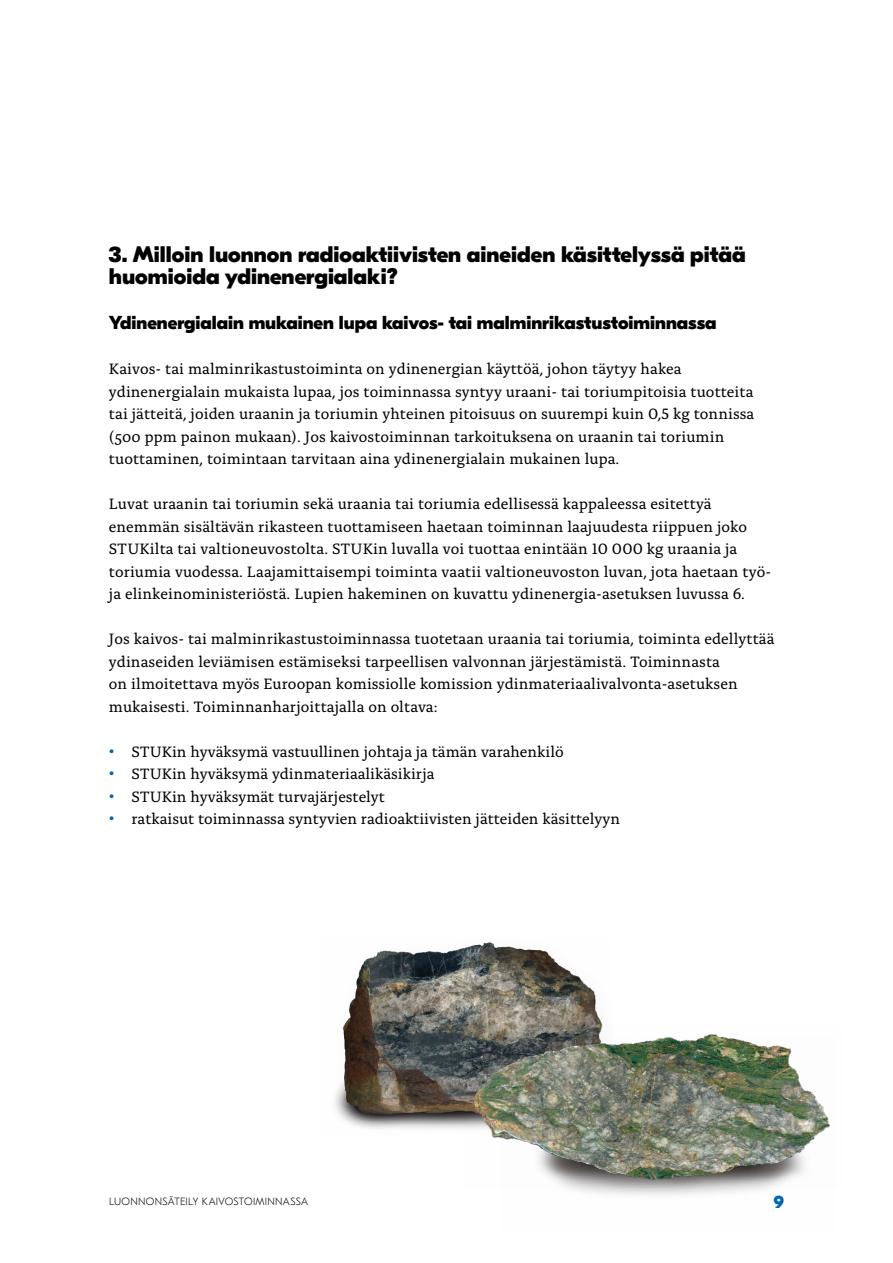
<style>
.page{position:relative;width:893px;height:1263px;background:#fff}
.page>*{position:absolute;margin:0;border:0;box-sizing:border-box;transform-origin:0 0}
.t1{font:800 22.5px/22.5px "GT Eesti Display";color:#000}
.t2{font:800 18.75px "GT Eesti Display";color:#000}
.t3{font:800 18px "GT Eesti Display";color:#0066b3}
.P_1{font:15.75px/22.5px "Alda OT";letter-spacing:.005em;color:#000}
.t4{font:100 10.5px "GT Eesti Text";letter-spacing:.025em;color:#000}
.s1{font-family:"GT Eesti Text";font-weight:500;color:#0066b3}
</style>
<div class="page">
<img style="left:334px;top:942px;width:269px;height:187px">
<img style="left:465px;top:1025px;width:366px;height:163px">
<h2 class="t1" style="left:109px;top:243px;width:638px">3. Milloin luonnon radioaktiivisten aineiden käsittelyssä pitää huomioida ydinenergialaki?</h2>
<h3 class="t2" style="left:109px;top:312px;width:609px">Ydinenergialain mukainen lupa kaivos- tai malminrikastustoiminnassa</h3>
<p class="P_1" style="left:109px;top:359px;width:647px">Kaivos- tai malminrikastustoiminta on ydinenergian käyttöä, johon täytyy hakea ydinenergialain mukaista lupaa, jos toiminnassa syntyy uraani- tai toriumpitoisia tuotteita tai jätteitä, joiden uraanin ja toriumin yhteinen pitoisuus on suurempi kuin 0,5 kg tonnissa (500 ppm painon mukaan). Jos kaivostoiminnan tarkoituksena on uraanin tai toriumin tuottaminen, toimintaan tarvitaan aina ydinenergialain mukainen lupa.</p>
<p class="P_1" style="left:109px;top:494px;width:664px">Luvat uraanin tai toriumin sekä uraania tai toriumia edellisessä kappaleessa esitettyä enemmän sisältävän rikasteen tuottamiseen haetaan toiminnan laajuudesta riippuen joko STUKilta tai valtioneuvostolta. STUKin luvalla voi tuottaa enintään 10 000 kg uraania ja toriumia vuodessa. Laajamittaisempi toiminta vaatii valtioneuvoston luvan, jota haetaan työ&shy;ja elinkeinoministeriöstä. Lupien hakeminen on kuvattu ydinenergia-asetuksen luvussa 6.</p>
<p class="P_1" style="left:109px;top:629px;width:667px">Jos kaivos- tai malminrikastustoiminnassa tuotetaan uraania tai toriumia, toiminta edellyttää ydinaseiden leviämisen estämiseksi tarpeellisen valvonnan järjestämistä. Toiminnasta<br>on ilmoitettava myös Euroopan komissiolle komission ydinmateriaalivalvonta-asetuksen mukaisesti. Toiminnanharjoittajalla on oltava:</p>
<p class="P_1" style="left:109px;top:742px;width:456px"><span class="s1">•</span> STUKin hyväksymä vastuullinen johtaja ja tämän varahenkilö</p>
<p class="P_1" style="left:109px;top:764px;width:327px"><span class="s1">•</span> STUKin hyväksymä ydinmateriaalikäsikirja</p>
<p class="P_1" style="left:109px;top:787px;width:278px"><span class="s1">•</span> STUKin hyväksymät turvajärjestelyt</p>
<p class="P_1" style="left:109px;top:809px;width:513px"><span class="s1">•</span> ratkaisut toiminnassa syntyvien radioaktiivisten jätteiden käsittelyyn</p>
<p class="t4" style="left:109px;top:1196px;width:201px">LUONNONSÄTEILY KAIVOSTOIMINNASSA</p>
<p class="t3" style="left:774px;top:1192px;width:12px">9</p>
</div>
